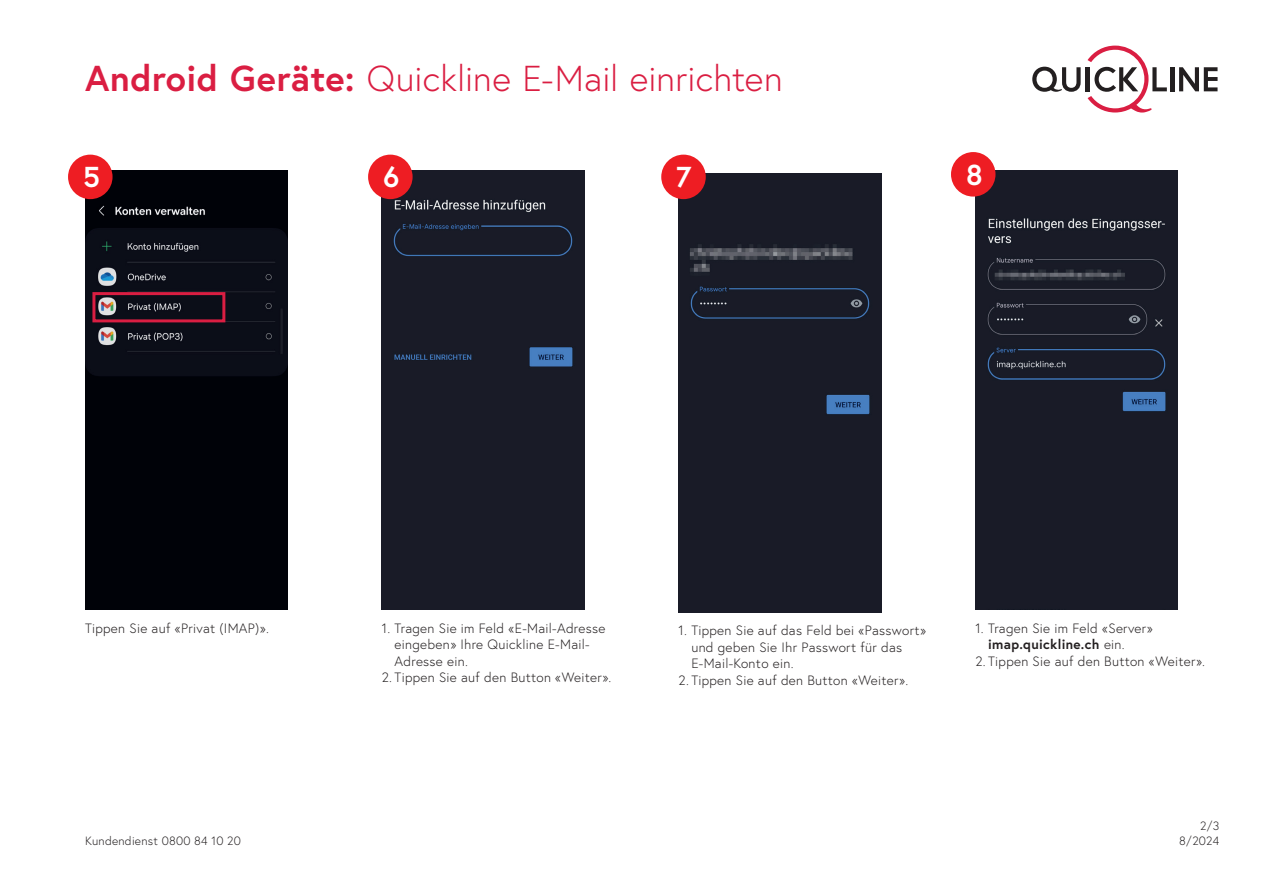
<style>
.page{position:relative;width:1263px;height:893px;background:#fff}
.page>*{position:absolute;margin:0;border:0;box-sizing:border-box;transform-origin:0 0}
.t1{font:300 36px "Europa";letter-spacing:.005em;color:#da1e42}
.t2{font:700 28.8px "Europa";color:#fff}
.t3{font:300 13.5px/16.5px "Europa";letter-spacing:.02em;color:#231f20}
.t4{font:300 12px "Europa";letter-spacing:.02em;color:#231f20}
.s1{font-weight:700}
</style>
<div class="page">
<hr style="left:1170px;top:67px;width:4px;height:24px;background:#231f20">
<svg style="left:1179px;top:67px;width:38px;height:24px"></svg>
<svg style="left:1032px;top:67px;width:48px;height:25px"></svg>
<hr style="left:1086px;top:67px;width:4px;height:24px;background:#231f20">
<svg style="left:1087px;top:46px;width:80px;height:67px"></svg>
<img style="left:85px;top:171px;width:203px;height:438px">
<div style="left:382px;top:171px;width:202px;height:438px;background:#191b27"></div>
<div style="left:68px;top:155px;width:45px;height:44px;background:#ee1d23;border-radius:50%"></div>
<div style="left:368px;top:155px;width:45px;height:44px;background:#ee1d23;border-radius:50%"></div>
<div style="left:679px;top:173px;width:202px;height:439px;background:#191b27"></div>
<div style="left:975px;top:171px;width:203px;height:438px;background:#191b27"></div>
<div style="left:661px;top:155px;width:45px;height:44px;background:#ee1d23;border-radius:50%"></div>
<div style="left:951px;top:152px;width:44px;height:45px;background:#ee1d23;border-radius:50%"></div>
<div style="left:92px;top:292px;width:133px;height:30px;border:3px solid #da1e42"></div>
<h1 class="t1" style="left:85px;top:56px;width:699px"><span class="s1">Android Geräte:</span> Quickline E-Mail einrichten</h1>
<h2 class="t2" style="left:83px;top:157px;width:18px">5</h2>
<h2 class="t2" style="left:383px;top:157px;width:18px">6</h2>
<h2 class="t2" style="left:676px;top:157px;width:17px">7</h2>
<h2 class="t2" style="left:966px;top:155px;width:18px">8</h2>
<p class="t3" style="left:85px;top:620px;width:185px">Tippen Sie auf «Privat (IMAP)».</p>
<p class="t3" style="left:395px;top:620px;width:212px;text-indent:-13px">1. Tragen Sie im Feld «E-Mail-Adresse eingeben» Ihre Quickline E-Mail-<br>Adresse ein.</p>
<p class="t3" style="left:382px;top:669px;width:231px">2. Tippen Sie auf den Button «Weiter».</p>
<p class="t3" style="left:691px;top:622px;width:236px;text-indent:-13px">1. Tippen Sie auf das Feld bei «Passwort» und geben Sie Ihr Passwort für das<br>E-Mail-Konto ein.</p>
<p class="t3" style="left:679px;top:672px;width:231px">2. Tippen Sie auf den Button «Weiter».</p>
<p class="t3" style="left:988px;top:620px;width:166px;text-indent:-13px">1. Tragen Sie im Feld «Server» <span class="s1">imap.quickline.ch</span> ein.</p>
<p class="t3" style="left:975px;top:653px;width:231px">2. Tippen Sie auf den Button «Weiter».</p>
<p class="t4" style="left:1200px;top:818px;width:21px">2/3</p>
<p class="t4" style="left:85px;top:833px;width:157px">Kundendienst 0800 84 10 20</p>
<p class="t4" style="left:1179px;top:833px;width:42px">8/2024</p>
</div>
